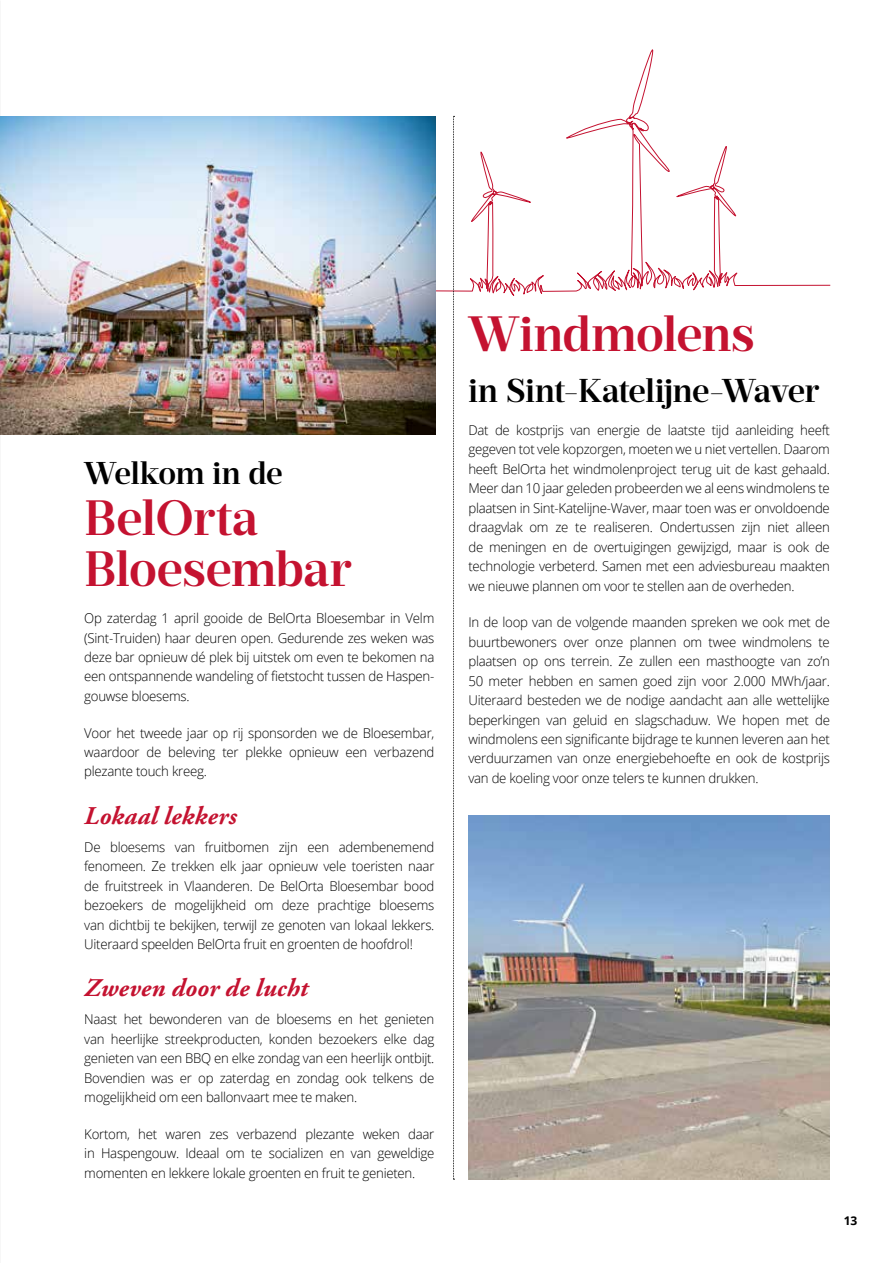
<style>
.page{position:relative;width:893px;height:1263px;background:#fff}
.page>*{position:absolute;margin:0;border:0;box-sizing:border-box;transform-origin:0 0}
.t1{font:600 49.5px/51px "Prumo Deck";letter-spacing:-.01em;color:#c41230}
.t2{font:600 33px "Prumo Deck";letter-spacing:-.015em;color:#000}
.t3{font:600 31.5px "Prumo Deck";letter-spacing:-.015em;color:#000}
.t4{font:italic 700 25.5px "Adobe Garamond Pro";letter-spacing:.01em;color:#c41230}
.t5{font:300 13.5px/19.5px "Open Sans";letter-spacing:-.02em;color:#000;text-align:justify}
.t6{font:700 12px "Open Sans";color:#000}
</style>
<div class="page">
<svg style="left:544px;top:49px;width:287px;height:243px"></svg>
<img style="left:0;top:116px;width:430px;height:319px">
<svg style="left:430px;top:116px;width:114px;height:1064px"></svg>
<img style="left:468px;top:816px;width:362px;height:363px">
<h3 class="t3" style="left:84px;top:455px;width:200px">Welkom in de</h3>
<h1 class="t1" style="left:84px;top:494px;width:269px">BelOrta<br>Bloesembar</h1>
<p class="t5" style="left:84px;top:608px;width:352px">Op zaterdag 1 april gooide de BelOrta Bloesembar in Velm (Sint-Truiden) haar deuren open. Gedurende zes weken was deze bar opnieuw dé plek bij uitstek om even te bekomen na een ontspannende wandeling of fietstocht tussen de Haspen&shy;gouwse bloesems.</p>
<p class="t5" style="left:84px;top:722px;width:352px">Voor het tweede jaar op rij sponsorden we de Bloesembar, waardoor de beleving ter plekke opnieuw een verbazend plezante touch kreeg.</p>
<h3 class="t4" style="left:84px;top:801px;width:154px">Lokaal lekkers</h3>
<p class="t5" style="left:84px;top:836px;width:352px">De bloesems van fruitbomen zijn een adembenemend fenomeen. Ze trekken elk jaar opnieuw vele toeristen naar de fruitstreek in Vlaanderen. De BelOrta Bloesembar bood bezoekers de mogelijkheid om deze prachtige bloesems van dichtbij te bekijken, terwijl ze genoten van lokaal lekkers.<br>Uiteraard speelden BelOrta fruit en groenten de hoofdrol!</p>
<h3 class="t4" style="left:84px;top:973px;width:225px">Zweven door de lucht</h3>
<p class="t5" style="left:84px;top:1009px;width:352px">Naast het bewonderen van de bloesems en het genieten van heerlijke streekproducten, konden bezoekers elke dag genieten van een BBQ en elke zondag van een heerlijk ontbijt.<br>Bovendien was er op zaterdag en zondag ook telkens de mogelijkheid om een ballonvaart mee te maken.</p>
<p class="t5" style="left:84px;top:1123px;width:352px">Kortom, het waren zes verbazend plezante weken daar in Haspengouw. Ideaal om te socializen en van geweldige momenten en lekkere lokale groenten en fruit te genieten.</p>
<h1 class="t1" style="left:468px;top:310px;width:288px">Windmolens</h1>
<h2 class="t2" style="left:468px;top:371px;width:353px">in Sint-Katelijne-Waver</h2>
<p class="t5" style="left:468px;top:419px;width:363px">Dat de kostprijs van energie de laatste tijd aanleiding heeft gegeven tot vele kopzorgen, moeten we u niet vertellen. Daarom heeft BelOrta het windmolenproject terug uit de kast gehaald.<br>Meer dan 10 jaar geleden probeerden we al eens windmolens te plaatsen in Sint-Katelijne-Waver, maar toen was er onvoldoende draagvlak om ze te realiseren. Ondertussen zijn niet alleen de meningen en de overtuigingen gewijzigd, maar is ook de technologie verbeterd. Samen met een adviesbureau maakten we nieuwe plannen om voor te stellen aan de overheden.</p>
<p class="t5" style="left:468px;top:612px;width:363px">In de loop van de volgende maanden spreken we ook met de buurtbewoners over onze plannen om twee windmolens te plaatsen op ons terrein. Ze zullen een masthoogte van zo’n 50 meter hebben en samen goed zijn voor 2.000 MWh/jaar.<br>Uiteraard besteden we de nodige aandacht aan alle wettelijke beperkingen van geluid en slagschaduw. We hopen met de windmolens een significante bijdrage te kunnen leveren aan het verduurzamen van onze energiebehoefte en ook de kostprijs van de koeling voor onze telers te kunnen drukken.</p>
<p class="t6" style="left:844px;top:1212px;width:15px">13</p>
</div>
